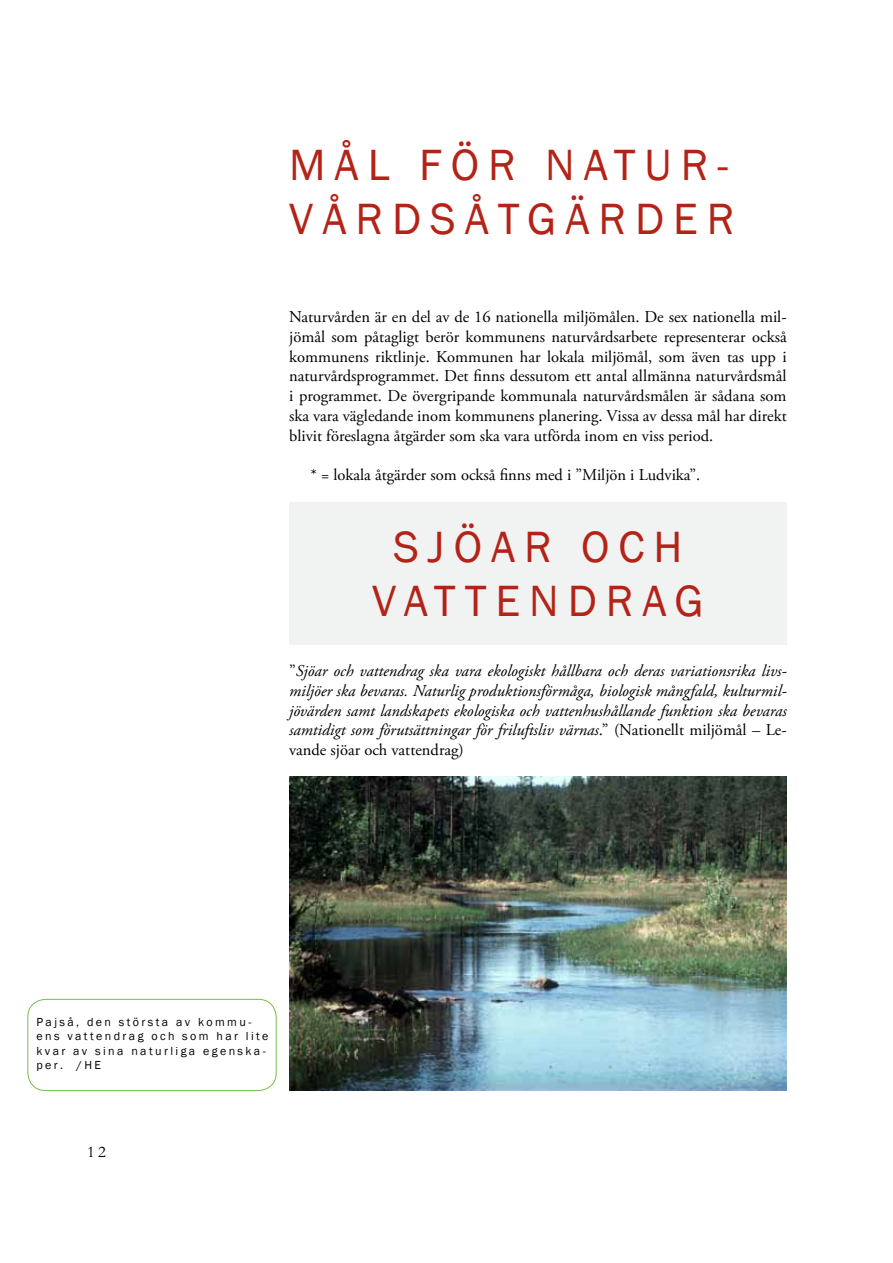
<style>
.page{position:relative;width:893px;height:1263px;background:#fff}
.page>*{position:absolute;margin:0;border:0;box-sizing:border-box;transform-origin:0 0}
.t1{font:45px/54px "Franklin Gothic";letter-spacing:.2em;color:#b32317}
.t2{font:16.5px/19.8px "Adobe Garamond Pro";color:#000;text-align:justify}
.t3{font:italic 16.5px/19.8px "Adobe Garamond Pro";color:#000;text-align:justify}
.t4{font:16.5px "Garamond";color:#000}
.t5{font:12px/14.4px "Franklin Gothic";letter-spacing:.2em;color:#000}
.s1{font-style:normal}
</style>
<div class="page">
<div style="left:289px;top:502px;width:498px;height:142px;background:#f1f2f2"></div>
<img style="left:289px;top:776px;width:498px;height:315px">
<div style="left:28px;top:999px;width:248px;height:92px;border:1px solid #75c045;border-radius:18px"></div>
<h1 class="t1" style="left:289px;top:139px;width:324px">MÅL FÖR NATU</h1>
<h1 class="t1" style="left:681px;top:139px;width:49px">R-</h1>
<h1 class="t1" style="left:289px;top:193px;width:240px">VÅRDSÅTGÄ</h1>
<h1 class="t1" style="left:598px;top:193px;width:137px">RDE R</h1>
<p class="t2" style="left:289px;top:307px;width:499px">Naturvården är en del av de 16 nationella miljömålen. De sex nationella mil&shy;jömål som påtagligt berör kommunens naturvårdsarbete representerar också kommunens riktlinje. Kommunen har lokala miljömål, som även tas upp i naturvårdsprogrammet. Det finns dessutom ett antal allmänna naturvårdsmål i programmet. De övergripande kommunala naturvårdsmålen är sådana som ska vara vägledande inom kommunens planering. Vissa av dessa mål har direkt blivit föreslagna åtgärder som ska vara utförda inom en viss period.</p>
<p class="t2" style="left:310px;top:466px;width:391px">* = lokala åtgärder som också finns med i ”Miljön i Ludvika”.</p>
<h1 class="t1" style="left:372px;top:521px;width:312px;text-indent:21px">SJÖAR OCH<br>VATTE</h1>
<h1 class="t1" style="left:529px;top:575px;width:144px">NDRAG</h1>
<p class="t3" style="left:289px;top:661px;width:499px"><span class="s1">”</span>Sjöar och vattendrag ska vara ekologiskt hållbara och deras variationsrika livs&shy;miljöer ska bevaras. Naturlig produktionsförmåga, biologisk mångfald, kulturmil&shy;jövärden samt landskapets ekologiska och vattenhushållande funktion ska bevaras samtidigt som förutsättningar för friluftsliv värnas<span class="s1">.” (Nationellt miljömål – Le&shy;vande sjöar och vattendrag)</span></p>
<p class="t5" style="left:37px;top:1015px;width:233px">Pajså, den största av kommu&shy;ens vattendrag och som har lite kvar av sina naturliga egenska&shy;per. /HE</p>
<p class="t4" style="left:87px;top:1140px;width:20px">12</p>
</div>
